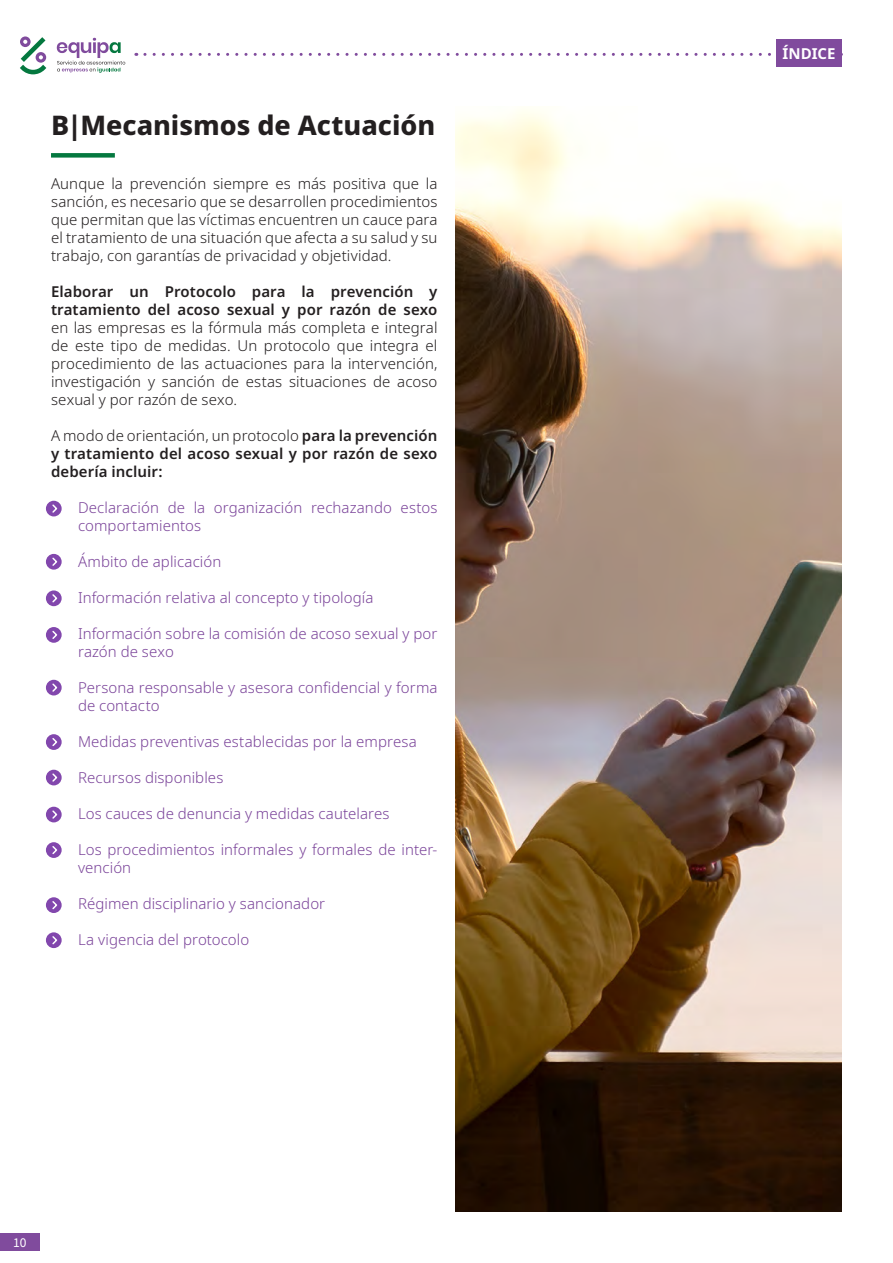
<style>
.page{position:relative;width:893px;height:1263px;background:#fff}
.page>*{position:absolute;margin:0;border:0;box-sizing:border-box;transform-origin:0 0}
.titulos_equipa{font:800 27px "Noto Sans";color:#231f20}
.parrafo_equipa{font:300 15px/18px "Noto Sans";letter-spacing:.005em;color:#231f20;text-align:justify}
.t1{font:300 15px/18px "Noto Sans";letter-spacing:.005em;color:#7a4399}
.parrafo_equipa-2{font:600 15px/18px "Noto Sans";letter-spacing:.005em;color:#231f20;text-align:justify}
.parrafo_equipa-3{font:700 15px "Noto Sans";letter-spacing:.005em;color:#fff}
.t2{font:13.5px "Source Sans Pro";color:#fff}
.s1{font-weight:600}
.s2{font-weight:300}
</style>
<div class="page">
<img style="left:455px;top:108px;width:387px;height:1104px">
<div style="left:51px;top:153px;width:64px;height:5px;background:#04783f"></div>
<div style="left:0;top:1234px;width:40px;height:17px;background:#804b9d"></div>
<svg style="left:145px;top:53px;width:626px;height:3px"></svg>
<svg style="left:57px;top:38px;width:68px;height:35px"></svg>
<svg style="left:20px;top:36px;width:26px;height:38px"></svg>
<div style="left:46px;top:501px;width:16px;height:15px;background:#8247ad;border-radius:50%"></div>
<svg style="left:52px;top:504px;width:6px;height:9px"></svg>
<svg style="left:46px;top:554px;width:16px;height:16px"></svg>
<svg style="left:51px;top:556px;width:8px;height:11px"></svg>
<svg style="left:46px;top:590px;width:16px;height:16px"></svg>
<svg style="left:51px;top:593px;width:8px;height:11px"></svg>
<svg style="left:46px;top:627px;width:16px;height:16px"></svg>
<svg style="left:51px;top:629px;width:8px;height:11px"></svg>
<div style="left:46px;top:680px;width:16px;height:15px;background:#8247ad;border-radius:50%"></div>
<svg style="left:52px;top:683px;width:6px;height:9px"></svg>
<svg style="left:46px;top:734px;width:16px;height:16px"></svg>
<svg style="left:51px;top:736px;width:8px;height:11px"></svg>
<div style="left:46px;top:770px;width:16px;height:15px;background:#8247ad;border-radius:50%"></div>
<svg style="left:52px;top:773px;width:6px;height:9px"></svg>
<div style="left:46px;top:807px;width:16px;height:15px;background:#8247ad;border-radius:50%"></div>
<svg style="left:52px;top:810px;width:6px;height:9px"></svg>
<svg style="left:46px;top:842px;width:16px;height:16px"></svg>
<svg style="left:51px;top:844px;width:8px;height:11px"></svg>
<svg style="left:46px;top:897px;width:16px;height:16px"></svg>
<svg style="left:51px;top:900px;width:8px;height:11px"></svg>
<svg style="left:46px;top:932px;width:16px;height:16px"></svg>
<svg style="left:51px;top:935px;width:8px;height:11px"></svg>
<div style="left:776px;top:39px;width:66px;height:27px;background:#804b9d"></div>
<p class="titulos_equipa" style="left:51px;top:110px;width:386px">B|Mecanismos de Actuación</p>
<p class="parrafo_equipa" style="left:51px;top:175px;width:388px">Aunque la prevención siempre es más positiva que la sanción, es necesario que se desarrollen procedimientos que permitan que las víctimas encuentren un cauce para el tratamiento de una situación que afecta a su salud y su trabajo, con garantías de privacidad y objetividad.</p>
<p class="parrafo_equipa" style="left:51px;top:283px;width:388px"><span class="s1">Elaborar un Protocolo para la prevención y tratamiento del acoso sexual y por razón de sexo </span>en las empresas es la fórmula más completa e integral de este tipo de medidas. Un protocolo que integra el procedimiento de las actuaciones para la intervención, investigación y sanción de estas situaciones de acoso sexual y por razón de sexo.</p>
<p class="parrafo_equipa-2" style="left:51px;top:427px;width:388px"><span class="s2">A modo de orientación, un protocolo</span> para la prevención y tratamiento del acoso sexual y por razón de sexo debería incluir:</p>
<p class="t1" style="left:78px;top:499px;width:361px;text-indent:-27px">• Declaración de la organización rechazando estos comportamientos</p>
<p class="t1" style="left:51px;top:553px;width:172px">• Ámbito de aplicación</p>
<p class="t1" style="left:51px;top:589px;width:324px">• Información relativa al concepto y tipología</p>
<p class="t1" style="left:78px;top:625px;width:361px;text-indent:-27px">• Información sobre la comisión de acoso sexual y por razón de sexo</p>
<p class="t1" style="left:78px;top:679px;width:361px;text-indent:-27px">• Persona responsable y asesora confidencial y forma de contacto</p>
<p class="t1" style="left:51px;top:733px;width:367px">• Medidas preventivas establecidas por la empresa</p>
<p class="t1" style="left:51px;top:769px;width:174px">• Recursos disponibles</p>
<p class="t1" style="left:51px;top:805px;width:340px">• Los cauces de denuncia y medidas cautelares</p>
<p class="t1" style="left:78px;top:841px;width:361px;text-indent:-27px">• Los procedimientos informales y formales de inter&shy;vención</p>
<p class="t1" style="left:51px;top:895px;width:276px">• Régimen disciplinario y sancionador</p>
<p class="t1" style="left:51px;top:931px;width:200px">• La vigencia del protocolo</p>
<p class="t2" style="left:13px;top:1234px;width:15px">10</p>
<p class="parrafo_equipa-3" style="left:782px;top:43px;width:55px">ÍNDICE</p>
</div>
